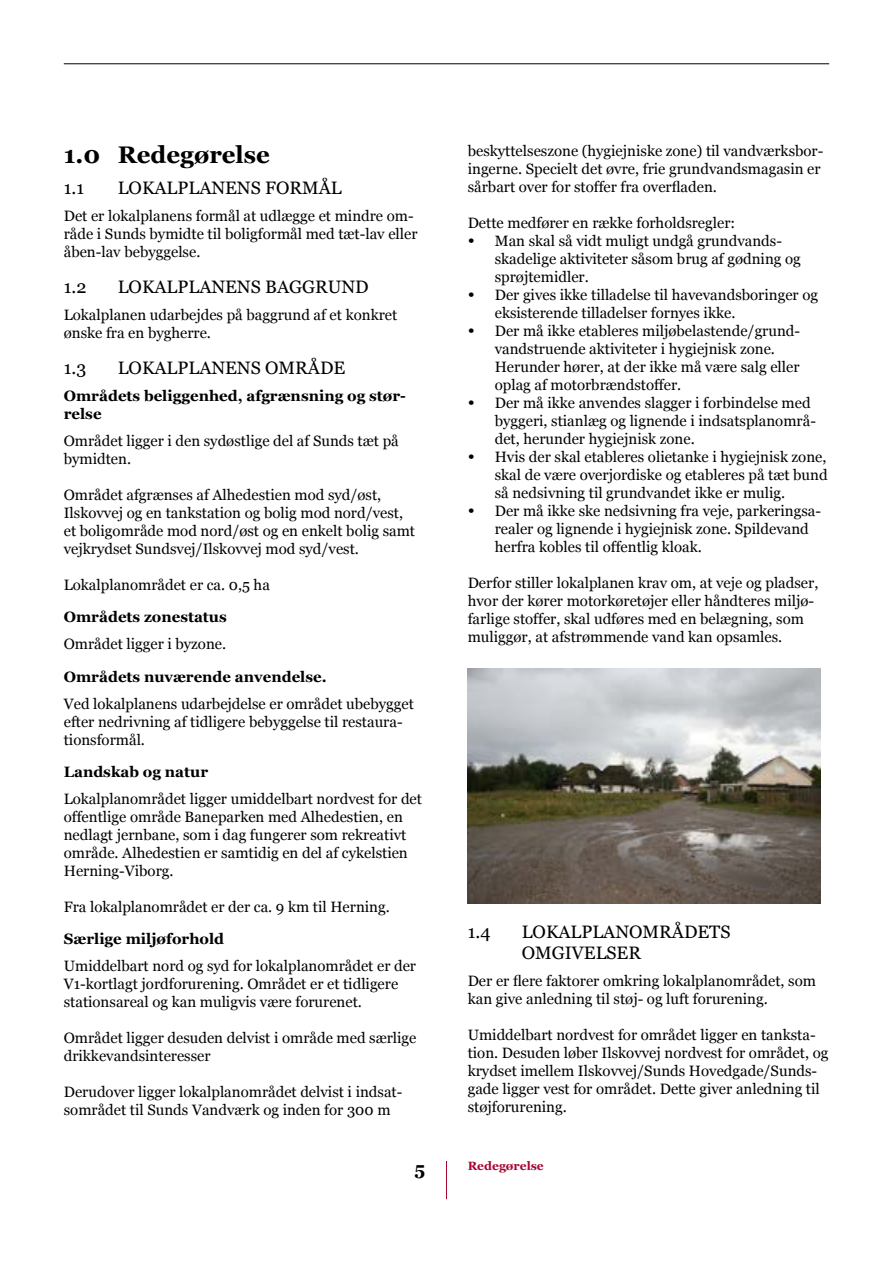
<style>
.page{position:relative;width:893px;height:1263px;background:#fff}
.page>*{position:absolute;margin:0;border:0;box-sizing:border-box;transform-origin:0 0}
.t1{font:700 24px "Georgia";color:#000}
.t2{font:18px/21.6px "Georgia";color:#000}
.t3{font:700 18px "Georgia";color:#000}
.t4{font:15px/18px "Georgia";color:#000}
.t5{font:700 15px/18px "Georgia";color:#000}
.t6{font:700 12px "Georgia";color:#a70532}
.s1{font-size:18px}
</style>
<div class="page">
<hr style="left:446px;top:1161px;width:1px;height:38px;background:#a70532">
<hr style="left:64px;top:63px;width:765px;height:1px;background:#000">
<img style="left:468px;top:668px;width:353px;height:236px">
<h1 class="t1" style="left:64px;top:141px;width:208px">1.0 Redegørelse</h1>
<p class="t2" style="left:64px;top:177px;width:22px">1.1</p>
<p class="t2" style="left:118px;top:177px;width:225px">LOKALPLANENS FORMÅL</p>
<p class="t4" style="left:64px;top:206px;width:355px">Det er lokalplanens formål at udlægge et mindre om&shy;råde i Sunds bymidte til boligformål med tæt-lav eller åben-lav bebyggelse.</p>
<p class="t2" style="left:64px;top:276px;width:24px">1.2</p>
<p class="t2" style="left:118px;top:276px;width:252px">LOKALPLANENS BAGGRUND</p>
<p class="t4" style="left:64px;top:305px;width:335px">Lokalplanen udarbejdes på baggrund af et konkret ønske fra en bygherre.</p>
<p class="t2" style="left:64px;top:357px;width:24px">1.3</p>
<p class="t2" style="left:118px;top:357px;width:229px">LOKALPLANENS OMRÅDE</p>
<p class="t5" style="left:64px;top:386px;width:343px">Områdets beliggenhed, afgrænsning og stør&shy;relse</p>
<p class="t4" style="left:64px;top:431px;width:336px">Området ligger i den sydøstlige del af Sunds tæt på bymidten.</p>
<p class="t4" style="left:64px;top:485px;width:353px">Området afgrænses af Alhedestien mod syd/øst, Ilskovvej og en tankstation og bolig mod nord/vest, et boligområde mod nord/øst og en enkelt bolig samt vejkrydset Sundsvej/Ilskovvej mod syd/vest.</p>
<p class="t4" style="left:64px;top:575px;width:208px">Lokalplanområdet er ca. 0,5 ha</p>
<p class="t5" style="left:64px;top:608px;width:165px">Områdets zonestatus</p>
<p class="t4" style="left:64px;top:635px;width:164px">Området ligger i byzone.</p>
<p class="t5" style="left:64px;top:667px;width:264px">Områdets nuværende anvendelse.</p>
<p class="t4" style="left:64px;top:694px;width:352px">Ved lokalplanens udarbejdelse er området ubebygget efter nedrivning af tidligere bebyggelse til restaura&shy;tionsformål.</p>
<p class="t5" style="left:64px;top:763px;width:146px">Landskab og natur</p>
<p class="t4" style="left:64px;top:790px;width:360px">Lokalplanområdet ligger umiddelbart nordvest for det offentlige område Baneparken med Alhedestien, en nedlagt jernbane, som i dag fungerer som rekreativt område. Alhedestien er samtidig en del af cykelstien Herning-Viborg.</p>
<p class="t4" style="left:64px;top:898px;width:328px">Fra lokalplanområdet er der ca. 9 km til Herning.</p>
<p class="t5" style="left:64px;top:930px;width:162px">Særlige miljøforhold</p>
<p class="t4" style="left:64px;top:957px;width:354px">Umiddelbart nord og syd for lokalplanområdet er der<br>V1-kortlagt jordforurening. Området er et tidligere stationsareal og kan muligvis være forurenet.</p>
<p class="t4" style="left:64px;top:1029px;width:354px">Området ligger desuden delvist i område med særlige drikkevandsinteresser</p>
<p class="t4" style="left:64px;top:1083px;width:340px">Derudover ligger lokalplanområdet delvist i indsat&shy;sområdet til Sunds Vandværk og inden for 300 m</p>
<p class="t4" style="left:468px;top:142px;width:357px">beskyttelseszone (hygiejniske zone) til vandværksbor&shy;ingerne. Specielt det øvre, frie grundvandsmagasin er sårbart over for stoffer fra overfladen.</p>
<p class="t4" style="left:468px;top:214px;width:269px">Dette medfører en række forholdsregler:</p>
<p class="t4" style="left:495px;top:232px;width:308px;text-indent:-27px"><span class="s1">•</span> Man skal så vidt muligt undgå grundvands&shy;skadelige aktiviteter såsom brug af gødning og sprøjtemidler.</p>
<p class="t4" style="left:495px;top:286px;width:325px;text-indent:-27px"><span class="s1">•</span> Der gives ikke tilladelse til havevandsboringer og eksisterende tilladelser fornyes ikke.</p>
<p class="t4" style="left:495px;top:322px;width:307px;text-indent:-27px"><span class="s1">•</span> Der må ikke etableres miljøbelastende/grund&shy;vandstruende aktiviteter i hygiejnisk zone.<br>Herunder hører, at der ikke må være salg eller oplag af motorbrændstoffer.</p>
<p class="t4" style="left:495px;top:394px;width:323px;text-indent:-27px"><span class="s1">•</span> Der må ikke anvendes slagger i forbindelse med byggeri, stianlæg og lignende i indsatsplanområ&shy;det, herunder hygiejnisk zone.</p>
<p class="t4" style="left:495px;top:448px;width:334px;text-align:justify;text-indent:-27px"><span class="s1">•</span> Hvis der skal etableres olietanke i hygiejnisk zone, skal de være overjordiske og etableres på tæt bund så nedsivning til grundvandet ikke er mulig.</p>
<p class="t4" style="left:495px;top:502px;width:328px;text-indent:-27px"><span class="s1">•</span> Der må ikke ske nedsivning fra veje, parkeringsa&shy;realer og lignende i hygiejnisk zone. Spildevand herfra kobles til offentlig kloak.</p>
<p class="t4" style="left:468px;top:574px;width:352px">Derfor stiller lokalplanen krav om, at veje og pladser, hvor der kører motorkøretøjer eller håndteres miljø&shy;farlige stoffer, skal udføres med en belægning, som muliggør, at afstrømmende vand kan opsamles.</p>
<p class="t2" style="left:468px;top:920px;width:24px">1.4</p>
<p class="t2" style="left:522px;top:920px;width:210px">LOKALPLANOMRÅDETS<br>OMGIVELSER</p>
<p class="t4" style="left:468px;top:972px;width:350px">Der er flere faktorer omkring lokalplanområdet, som kan give anledning til støj- og luft forurening.</p>
<p class="t4" style="left:468px;top:1026px;width:362px">Umiddelbart nordvest for området ligger en tanksta&shy;tion. Desuden løber Ilskovvej nordvest for området, og krydset imellem Ilskovvej/Sunds Hovedgade/Sunds&shy;gade ligger vest for området. Dette giver anledning til støjforurening.</p>
<p class="t3" style="left:414px;top:1158px;width:12px">5</p>
<p class="t6" style="left:468px;top:1159px;width:78px">Redegørelse</p>
</div>
